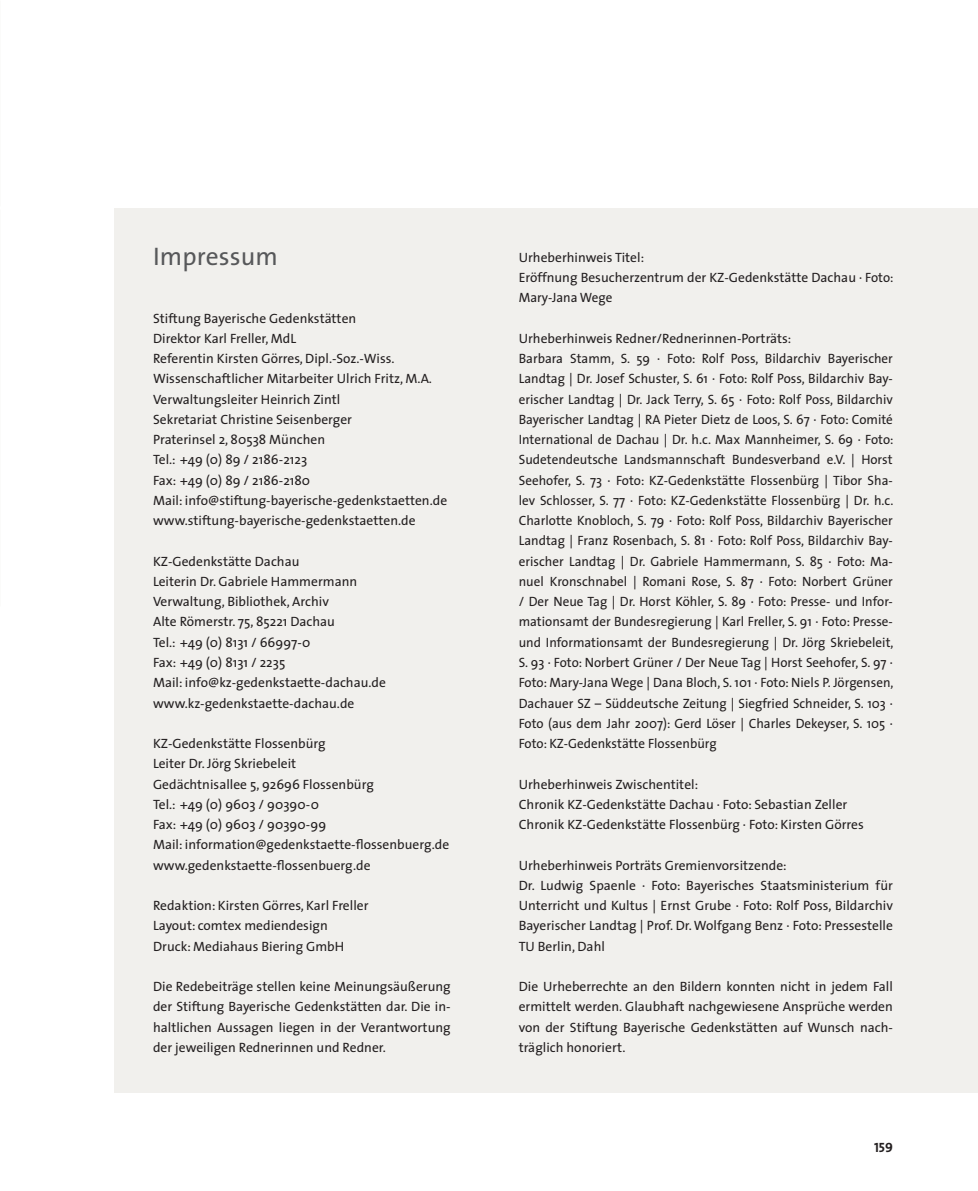
<style>
.page{position:relative;width:978px;height:1191px;background:#fff}
.page>*{position:absolute;margin:0;border:0;box-sizing:border-box;transform-origin:0 0}
.t1{font:25.5px "The Sans";letter-spacing:.005em;color:#57585a}
.t2{font:13.5px/20.2px "The Sans";color:#231f20}
.t3{font:13.5px "The Sans Bold Caps";color:#231f20}
</style>
<div class="page">
<div style="left:115px;top:208px;width:863px;height:884px;background:#f1f0ed"></div>
<h1 class="t1" style="left:153px;top:235px;width:126px">I mpressum</h1>
<p class="t2" style="left:153px;top:307px;width:296px">Stiftung Bayerische Gedenkstätten<br>Direktor Karl Freller, MdL<br>Referentin Kirsten Görres, Dipl.-Soz.-Wiss.<br>Wissenschaftlicher Mitarbeiter Ulrich Fritz, M.A.<br>Verwaltungsleiter Heinrich Zintl<br>Sekretariat Christine Seisenberger<br>Praterinsel 2, 80538 München<br>Tel.: +49 (0) 89 / 2186-2123<br>Fax: +49 (0) 89 / 2186-2180<br>Mail: info@stiftung-bayerische-gedenkstaetten.de www.stiftung-bayerische-gedenkstaetten.de</p>
<p class="t2" style="left:153px;top:550px;width:234px">KZ-Gedenkstätte Dachau<br>Leiterin Dr. Gabriele Hammermann<br>Verwaltung, Bibliothek, Archiv<br>Alte Römerstr. 75, 85221 Dachau<br>Tel.: +49 (0) 8131 / 66997-0<br>Fax: +49 (0) 8131 / 2235<br>Mail: info@kz-gedenkstaette-dachau.de www.kz-gedenkstaette-dachau.de</p>
<p class="t2" style="left:153px;top:733px;width:298px">KZ-Gedenkstätte Flossenbürg<br>Leiter Dr. Jörg Skriebeleit<br>Gedächtnisallee 5, 92696 Flossenbürg<br>Tel.: +49 (0) 9603 / 90390-0<br>Fax: +49 (0) 9603 / 90390-99<br>Mail: information@gedenkstaette-flossenbuerg.de www.gedenkstaette-flossenbuerg.de</p>
<p class="t2" style="left:153px;top:895px;width:217px">Redaktion: Kirsten Görres, Karl Freller<br>Layout: comtex mediendesign<br>Druck: Mediahaus Biering GmbH</p>
<p class="t2" style="left:153px;top:976px;width:299px;text-align:justify">Die Redebeiträge stellen keine Meinungsäußerung der Stiftung Bayerische Gedenkstätten dar. Die in&shy;haltlichen Aussagen liegen in der Verantwortung der jeweiligen Rednerinnen und Redner.</p>
<p class="t2" style="left:519px;top:247px;width:376px">Urheberhinweis Titel:<br>Eröffnung Besucherzentrum der KZ-Gedenkstätte Dachau · Foto:<br>Mary-Jana Wege</p>
<p class="t2" style="left:519px;top:328px;width:376px">Urheberhinweis Redner/Rednerinnen-Porträts:<br>Barbara Stamm, S. 59 · Foto: Rolf Poss, Bildarchiv Bayerischer Landtag | Dr. Josef Schuster, S. 61 · Foto: Rolf Poss, Bildarchiv Bay&shy;erischer Landtag | Dr. Jack Terry, S. 65 · Foto: Rolf Poss, Bildarchiv Bayerischer Landtag | RA Pieter Dietz de Loos, S. 67 · Foto: Comité I nternational de Dachau | Dr. h.c. Max Mannheimer, S. 69 · Foto:<br>Sudetendeutsche Landsmannschaft Bundesverband e.V. | Horst Seehofer, S. 73 · Foto: KZ-Gedenkstätte Flossenbürg | Tibor Sha&shy;lev Schlosser, S. 77 · Foto: KZ-Gedenkstätte Flossenbürg | Dr. h.c.<br>Charlotte Knobloch, S. 79 · Foto: Rolf Poss, Bildarchiv Bayerischer Landtag | Franz Rosenbach, S. 81 · Foto: Rolf Poss, Bildarchiv Bay&shy;erischer Landtag | Dr. Gabriele Hammermann, S. 85 · Foto: Ma&shy;nuel Kronschnabel | Romani Rose, S. 87 · Foto: Norbert Grüner / Der Neue Tag | Dr. Horst Köhler, S. 89 · Foto: Presse- und I nfor&shy;mationsamt der Bundesregierung | Karl Freller, S. 91 · Foto: Presse&shy;und I nformationsamt der Bundesregierung | Dr. Jörg Skriebeleit, S. 93 · Foto: Norbert Grüner / Der Neue Tag | Horst Seehofer, S. 97 · Foto: Mary-Jana Wege | Dana Bloch, S. 101 · Foto: N iels P. Jörgensen, Dachauer SZ – Süddeutsche Zeitung | Siegfried Schneider, S. 103 · Foto (aus dem Jahr 2007): Gerd Löser | Charles Dekeyser, S. 105 · Foto: KZ-Gedenkstätte Flossenbürg</p>
<p class="t2" style="left:519px;top:773px;width:347px">Urheberhinweis Zwischentitel:<br>Chronik KZ-Gedenkstätte Dachau · Foto: Sebastian Zeller<br>Chronik KZ-Gedenkstätte Flossenbürg · Foto: Kirsten Görres</p>
<p class="t2" style="left:519px;top:854px;width:376px">Urheberhinweis Porträts Gremienvorsitzende:<br>Dr. Ludwig Spaenle · Foto: Bayerisches Staatsministerium für Unterricht und Kultus | Ernst Grube · Foto: Rolf Poss, Bildarchiv Bayerischer Landtag | Prof. Dr. Wolfgang Benz · Foto: Pressestelle TU Berlin, Dahl</p>
<p class="t2" style="left:519px;top:976px;width:376px;text-align:justify">Die Urheberrechte an den Bildern konnten nicht in jedem Fall ermittelt werden. Glaubhaft nachgewiesene Ansprüche werden von der Stiftung Bayerische Gedenkstätten auf Wunsch nach&shy;träglich honoriert.</p>
<p class="t3" style="left:874px;top:1136px;width:20px">159</p>
</div>
